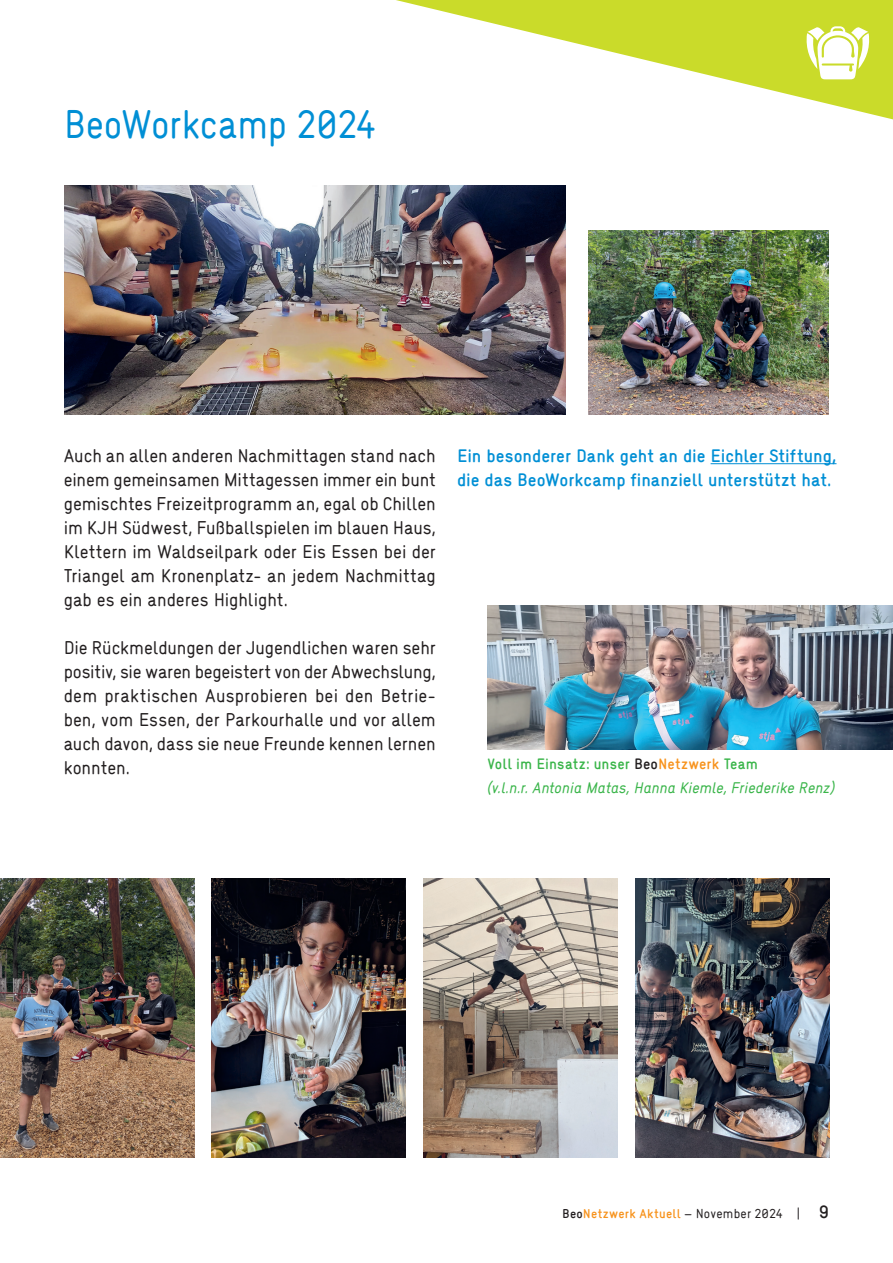
<style>
.page{position:relative;width:893px;height:1263px;background:#fff}
.page>*{position:absolute;margin:0;border:0;box-sizing:border-box;transform-origin:0 0}
.t1{font:39px "stja";letter-spacing:-.01em;color:#008fd5;scale:.95 1}
.t2{font:18px/24px "stja";letter-spacing:-.005em;color:#231f20;text-align:justify}
.t3{font:700 18px/24px "stja";letter-spacing:-.005em;color:#008fd5}
.t4{font:italic 15px/24px "stja";color:#3ab54a}
.t5{font:700 12.75px "stja";letter-spacing:.02em;color:#f7931d}
.s1{font-weight:700;font-style:normal}
.s2{font-weight:700;font-style:normal;color:#231f20}
.s3{font-weight:700;font-style:normal;color:#f7931d}
.s4{color:#231f20}
.s5{font-weight:400;color:#231f20}
.s6{font-size:18px;color:#231f20}
</style>
<div class="page">
<hr style="left:711px;top:463px;width:125px;height:1px;background:#008fd5">
<svg style="left:396px;top:0;width:497px;height:119px"></svg>
<svg style="left:805px;top:26px;width:66px;height:53px"></svg>
<img style="left:0;top:878px;width:194px;height:280px">
<img style="left:212px;top:878px;width:194px;height:280px">
<img style="left:424px;top:878px;width:193px;height:280px">
<img style="left:589px;top:230px;width:239px;height:185px">
<img style="left:487px;top:605px;width:406px;height:144px">
<img style="left:64px;top:186px;width:501px;height:228px">
<img style="left:635px;top:878px;width:194px;height:280px">
<h1 class="t1" style="left:64px;top:97px;width:330px">BeoWorkcamp 2024</h1>
<p class="t2" style="left:64px;top:443px;width:374px">Auch an allen anderen Nachmittagen stand nach einem gemeinsamen Mittagessen immer ein bunt gemischtes Freizeitprogramm an, egal ob Chillen im KJH Südwest, Fußballspielen im blauen Haus, Klettern im Waldseilpark oder Eis Essen bei der Triangel am Kronenplatz- an jedem Nachmittag gab es ein anderes Highlight.</p>
<p class="t2" style="left:64px;top:635px;width:374px">Die Rückmeldungen der Jugendlichen waren sehr positiv, sie waren begeistert von der Abwechslung, dem praktischen Ausprobieren bei den Betrie&shy;ben, vom Essen, der Parkourhalle und vor allem auch davon, dass sie neue Freunde kennen lernen konnten.</p>
<p class="t3" style="left:457px;top:443px;width:381px">Ein besonderer Dank geht an die Eichler Stiftung, die das BeoWorkcamp finanziell unterstützt hat.</p>
<p class="t4" style="left:487px;top:751px;width:349px"><span class="s1">Voll im Einsatz: unser</span> <span class="s2">Beo</span><span class="s3">Netzwerk</span> <span class="s1">Team<br></span>(v.l.n.r. Antonia Matas, Hanna Kiemle, Friederike Renz)</p>
<p class="t5" style="left:562px;top:1205px;width:268px"><span class="s4">Beo</span>Netzwerk Aktuell <span class="s5">– November 2024 |</span> <span class="s6">9</span></p>
</div>
